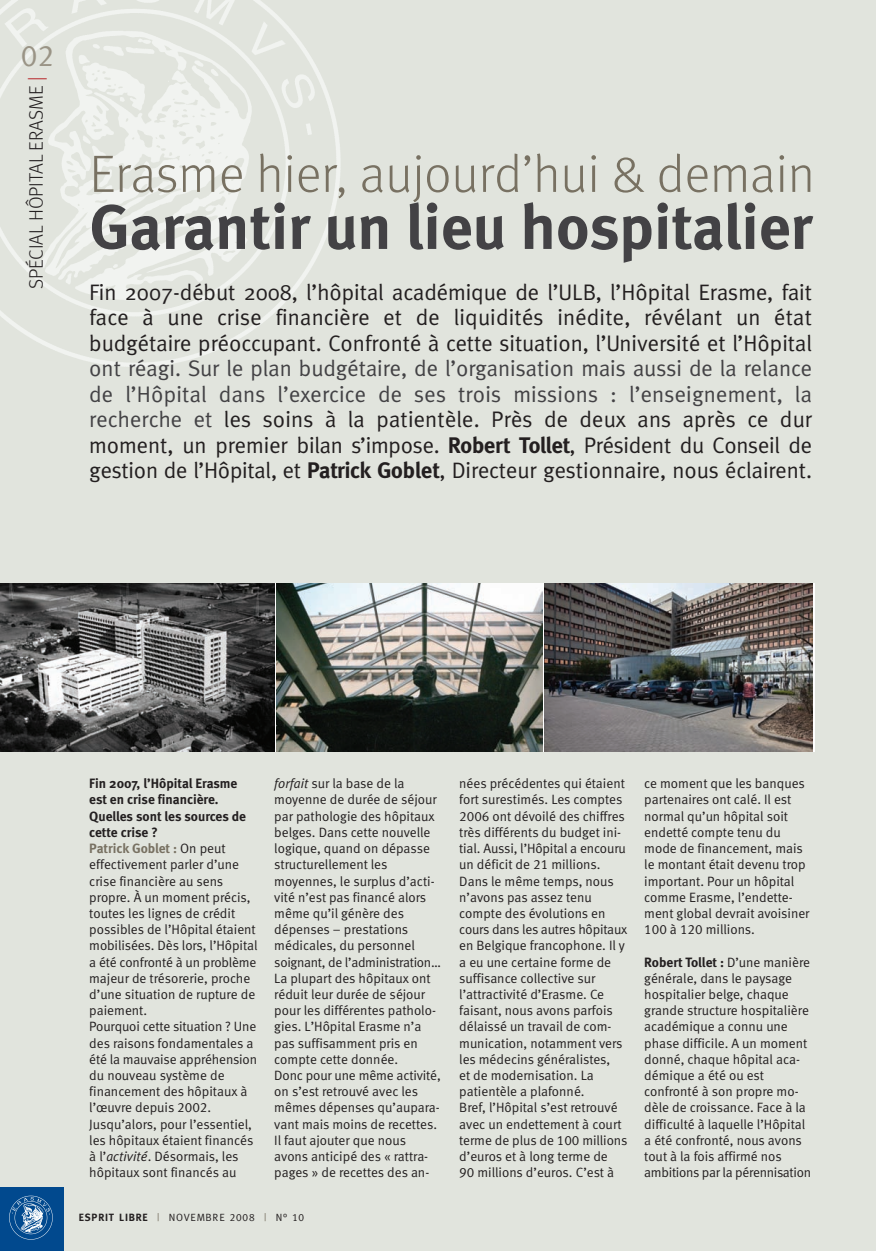
<style>
.page{position:relative;width:876px;height:1251px;background:#fff}
.page>*{position:absolute;margin:0;border:0;box-sizing:border-box;transform-origin:0 0}
.t1{font:700 63px "Meta";color:#434245}
.t2{font:300 52.5px "Meta";color:#787162}
.t3{font:30px "Meta Caps";color:#9a9486}
.t4{font:22.5px/25.5px "Meta";color:#231f20;text-align:justify}
.t5{font:300 19.5px "Meta";color:#231f20}
.t6{font:13.5px/16.2px "Meta Normal LF";color:#231f20}
.t7{font:700 13.5px/16.2px "Meta";color:#231f20}
.t8{font:10.5px "Meta Caps";letter-spacing:.075em;color:#231f20}
.s1{color:#b4181d}
.s2{color:#434245}
.s3{font-weight:700}
.s4{color:#787162}
.s5{font-family:"Meta Normal LF";font-weight:400}
.s6{font-family:"Meta Plus Normal";font-style:italic}
.s7{font-family:"Meta";font-weight:700}
</style>
<div class="page">
<div style="left:0;top:0;width:876px;height:1250px;background:#e1e4dd"></div>
<img style="left:0;top:0;width:341px;height:367px">
<img style="left:276px;top:583px;width:266px;height:168px">
<img style="left:544px;top:583px;width:268px;height:168px">
<img style="left:0;top:583px;width:274px;height:168px">
<div style="left:0;top:1186px;width:64px;height:64px;background:#01498e"></div>
<img style="left:9px;top:1195px;width:44px;height:45px">
<h3 class="t3" style="left:21px;top:38px;width:34px">02</h3>
<h3 class="t5" style="left:29px;top:289px;width:214px;rotate:-90deg">SPÉCIAL HÔPITAL ERASME <span class="s1">|</span></h3>
<h2 class="t2" style="left:89px;top:156px;width:727px">Erasme hier, aujourd’hui &amp; demain</h2>
<h1 class="t1" style="left:89px;top:203px;width:724px">Garantir un lieu hospitalier</h1>
<h3 class="t4" style="left:89px;top:279px;width:724px">Fin 2007-début 2008, l’hôpital académique de l’ULB, l’Hôpital Erasme, fait face à une crise financière et de liquidités inédite, révélant un état budgétaire préoccupant. Confronté à cette situation, l’Université et l’Hôpital</h3>
<p class="t4" style="left:89px;top:356px;width:724px"><span class="s2">ont réagi. Sur le plan budgétaire, de l’organisation mais aussi de la relance de l’Hôpital dans l’exercice de ses trois missions : l’enseignement, la recherche et</span> les soins à la patientèle. Près de deux ans après ce dur moment, un premier bilan s’impose. <span class="s3">Robert Tollet</span>, Président du Conseil de gestion de l’Hôpital, et <span class="s3">Patrick Goblet</span>, Directeur gestionnaire, nous éclairent.</p>
<p class="t7" style="left:89px;top:776px;width:158px">Fin 2007, l’Hôpital Erasme est en crise financière.<br>Quelles sont les sources de cette crise ?<br><span class="s4">Patrick Goblet :</span> <span class="s5">On peut</span></p>
<p class="t6" style="left:89px;top:857px;width:170px">effectivement parler d’une crise financière au sens propre. À un moment précis, toutes les lignes de crédit possibles de l’Hôpital étaient mobilisées. Dès lors, l’Hôpital a été confronté à un problème majeur de trésorerie, proche d’une situation de rupture de paiement.<br>Pourquoi cette situation ? Une des raisons fondamentales a été la mauvaise appréhension du nouveau système de financement des hôpitaux à l’œuvre depuis 2002.<br>Jusqu’alors, pour l’essentiel, les hôpitaux étaient financés à l’<span class="s6">activité</span>. Désormais, les hôpitaux sont financés au</p>
<p class="t6" style="left:274px;top:776px;width:168px"><span class="s6">forfait</span> sur la base de la moyenne de durée de séjour par pathologie des hôpitaux belges. Dans cette nouvelle logique, quand on dépasse structurellement les moyennes, le surplus d’acti&shy;vité n’est pas financé alors même qu’il génère des dépenses – prestations médicales, du personnel soignant, de l’administration…<br>La plupart des hôpitaux ont réduit leur durée de séjour pour les différentes patholo&shy;gies. L’Hôpital Erasme n’a pas suffisamment pris en compte cette donnée.<br>Donc pour une même activité, on s’est retrouvé avec les mêmes dépenses qu’aupara&shy;vant mais moins de recettes.<br>Il faut ajouter que nous avons anticipé des « rattra&shy;pages » de recettes des an-</p>
<p class="t6" style="left:459px;top:776px;width:170px">nées précédentes qui étaient fort surestimés. Les comptes<br>2006 ont dévoilé des chiffres très différents du budget ini&shy;tial. Aussi, l’Hôpital a encouru un déficit de 21 millions.<br>Dans le même temps, nous n’avons pas assez tenu compte des évolutions en cours dans les autres hôpitaux en Belgique francophone. Il y a eu une certaine forme de suffisance collective sur l’attractivité d’Erasme. Ce faisant, nous avons parfois délaissé un travail de com&shy;munication, notamment vers les médecins généralistes,<br>et de modernisation. La patientèle a plafonné.<br>Bref, l’Hôpital s’est retrouvé avec un endettement à court terme de plus de 100 millions d’euros et à long terme de<br>90 millions d’euros. C’est à</p>
<p class="t6" style="left:644px;top:776px;width:167px">ce moment que les banques partenaires ont calé. Il est normal qu’un hôpital soit endetté compte tenu du mode de financement, mais le montant était devenu trop important. Pour un hôpital comme Erasme, l’endette&shy;ment global devrait avoisiner<br>100 à 120 millions.</p>
<p class="t7" style="left:644px;top:954px;width:167px">Robert Tollet : <span class="s5">D’une manière</span></p>
<p class="t6" style="left:644px;top:970px;width:168px">générale, dans le paysage hospitalier belge, chaque grande structure hospitalière académique a connu une phase difficile. A un moment donné, chaque hôpital aca&shy;démique a été ou est confronté à son propre mo&shy;dèle de croissance. Face à la difficulté à laquelle l’Hôpital a été confronté, nous avons tout à la fois affirmé nos ambitions par la pérennisation</p>
<p class="t8" style="left:79px;top:1211px;width:227px"><span class="s7">ESPRIT LIBRE</span> <span class="s4">|</span> NOVEMBRE 2008 <span class="s4">|</span> N° 10</p>
</div>
